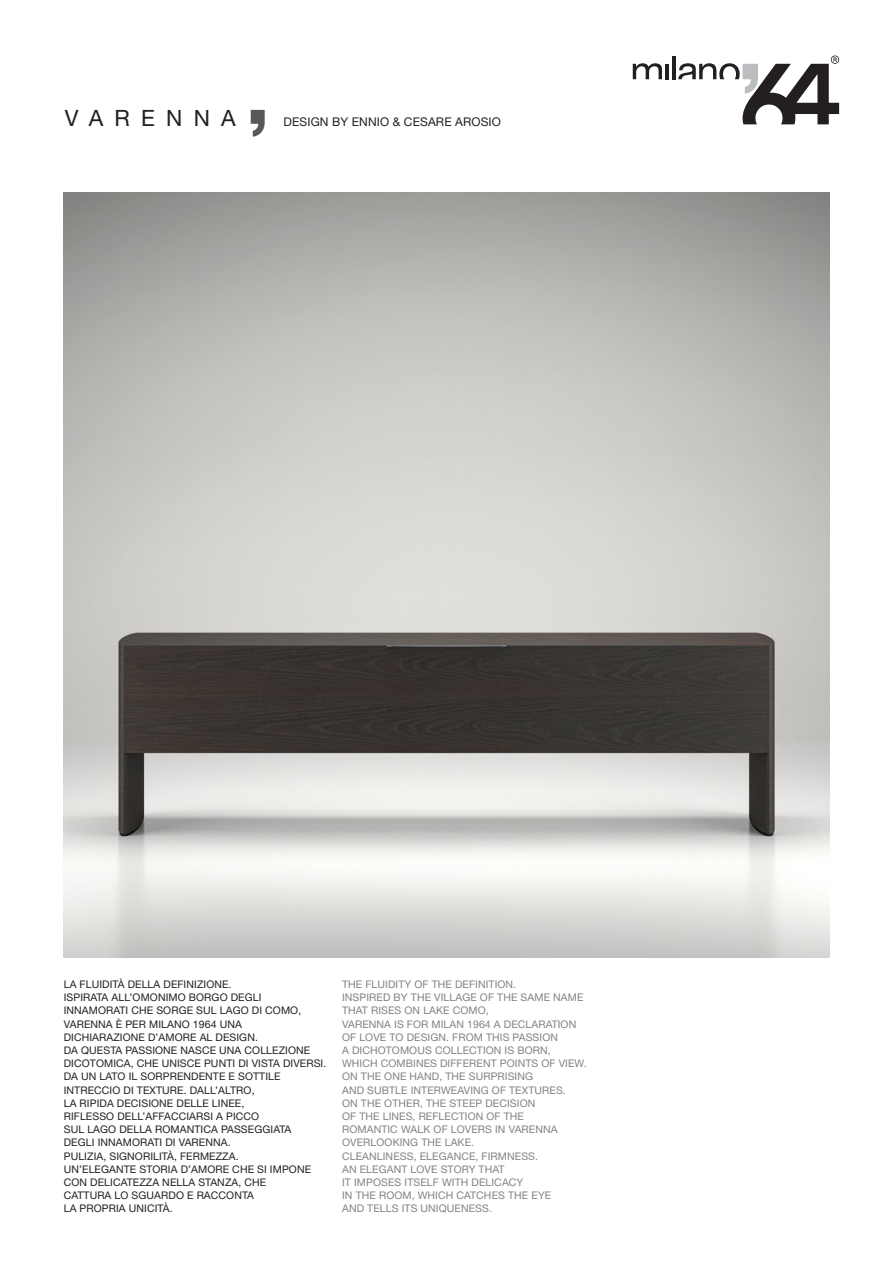
<style>
.page{position:relative;width:893px;height:1263px;background:#fff}
.page>*{position:absolute;margin:0;border:0;box-sizing:border-box;transform-origin:0 0}
.t1{font:22.5px "Helvetica Neue LT Std";letter-spacing:.5em;color:#231f20}
.t2{font:12px "Helvetica Neue LT Std";letter-spacing:.01em;color:#231f20}
.t3{font:10.5px "Helvetica Neue LT Std";letter-spacing:.01em;color:#231f20}
.t4{font:10.5px "Helvetica Neue LT Std";letter-spacing:.01em;color:#808285}
</style>
<div class="page">
<svg style="left:633px;top:63px;width:29px;height:16px"></svg>
<hr style="left:665px;top:64px;width:4px;height:15px;background:#231f20">
<hr style="left:672px;top:56px;width:4px;height:23px;background:#231f20">
<svg style="left:678px;top:56px;width:161px;height:68px"></svg>
<img style="left:64px;top:192px;width:765px;height:766px">
<svg style="left:251px;top:110px;width:14px;height:27px"></svg>
<p class="t1" style="left:65px;top:105px;width:173px">VARENNA</p>
<p class="t2" style="left:284px;top:114px;width:219px">DESIGN BY ENNIO &amp; CESARE AROSIO</p>
<p class="t3" style="left:64px;top:978px;width:169px">LA FLUIDITÀ DELLA DEFINIZIONE.</p>
<p class="t3" style="left:64px;top:991px;width:199px">ISPIRATA ALL’OMONIMO BORGO DEGLI</p>
<p class="t3" style="left:64px;top:1004px;width:239px">INNAMORATI CHE SORGE SUL LAGO DI COMO,</p>
<p class="t3" style="left:64px;top:1017px;width:180px">VARENNA È PER MILANO 1964 UNA</p>
<p class="t3" style="left:64px;top:1031px;width:196px">DICHIARAZIONE D’AMORE AL DESIGN.</p>
<p class="t3" style="left:64px;top:1044px;width:248px">DA QUESTA PASSIONE NASCE UNA COLLEZIONE</p>
<p class="t3" style="left:64px;top:1057px;width:264px">DICOTOMICA, CHE UNISCE PUNTI DI VISTA DIVERSI.</p>
<p class="t3" style="left:64px;top:1070px;width:218px">DA UN LATO IL SORPRENDENTE E SOTTILE</p>
<p class="t3" style="left:64px;top:1083px;width:192px">INTRECCIO DI TEXTURE. DALL’ALTRO,</p>
<p class="t3" style="left:64px;top:1097px;width:182px">LA RIPIDA DECISIONE DELLE LINEE,</p>
<p class="t3" style="left:64px;top:1110px;width:197px">RIFLESSO DELL’AFFACCIARSI A PICCO</p>
<p class="t3" style="left:64px;top:1123px;width:229px">SUL LAGO DELLA ROMANTICA PASSEGGIATA</p>
<p class="t3" style="left:64px;top:1136px;width:168px">DEGLI INNAMORATI DI VARENNA.</p>
<p class="t3" style="left:64px;top:1149px;width:176px">PULIZIA, SIGNORILITÀ, FERMEZZA.</p>
<p class="t3" style="left:64px;top:1163px;width:249px">UN’ELEGANTE STORIA D’AMORE CHE SI IMPONE</p>
<p class="t3" style="left:64px;top:1176px;width:204px">CON DELICATEZZA NELLA STANZA, CHE</p>
<p class="t3" style="left:64px;top:1189px;width:192px">CATTURA LO SGUARDO E RACCONTA</p>
<p class="t3" style="left:64px;top:1202px;width:110px">LA PROPRIA UNICITÀ.</p>
<p class="t4" style="left:342px;top:978px;width:176px">THE FLUIDITY OF THE DEFINITION.</p>
<p class="t4" style="left:342px;top:991px;width:243px">INSPIRED BY THE VILLAGE OF THE SAME NAME</p>
<p class="t4" style="left:342px;top:1004px;width:148px">THAT RISES ON LAKE COMO,</p>
<p class="t4" style="left:342px;top:1017px;width:236px">VARENNA IS FOR MILAN 1964 A DECLARATION</p>
<p class="t4" style="left:342px;top:1031px;width:217px">OF LOVE TO DESIGN. FROM THIS PASSION</p>
<p class="t4" style="left:342px;top:1044px;width:210px">A DICHOTOMOUS COLLECTION IS BORN,</p>
<p class="t4" style="left:342px;top:1057px;width:246px">WHICH COMBINES DIFFERENT POINTS OF VIEW.</p>
<p class="t4" style="left:342px;top:1070px;width:192px">ON THE ONE HAND, THE SURPRISING</p>
<p class="t4" style="left:342px;top:1083px;width:225px">AND SUBTLE INTERWEAVING OF TEXTURES.</p>
<p class="t4" style="left:342px;top:1097px;width:195px">ON THE OTHER, THE STEEP DECISION</p>
<p class="t4" style="left:342px;top:1110px;width:183px">OF THE LINES, REFLECTION OF THE</p>
<p class="t4" style="left:342px;top:1123px;width:217px">ROMANTIC WALK OF LOVERS IN VARENNA</p>
<p class="t4" style="left:342px;top:1136px;width:134px">OVERLOOKING THE LAKE.</p>
<p class="t4" style="left:342px;top:1149px;width:197px">CLEANLINESS, ELEGANCE, FIRMNESS.</p>
<p class="t4" style="left:342px;top:1163px;width:164px">AN ELEGANT LOVE STORY THAT</p>
<p class="t4" style="left:342px;top:1176px;width:183px">IT IMPOSES ITSELF WITH DELICACY</p>
<p class="t4" style="left:342px;top:1189px;width:211px">IN THE ROOM, WHICH CATCHES THE EYE</p>
<p class="t4" style="left:342px;top:1202px;width:151px">AND TELLS ITS UNIQUENESS.</p>
</div>
